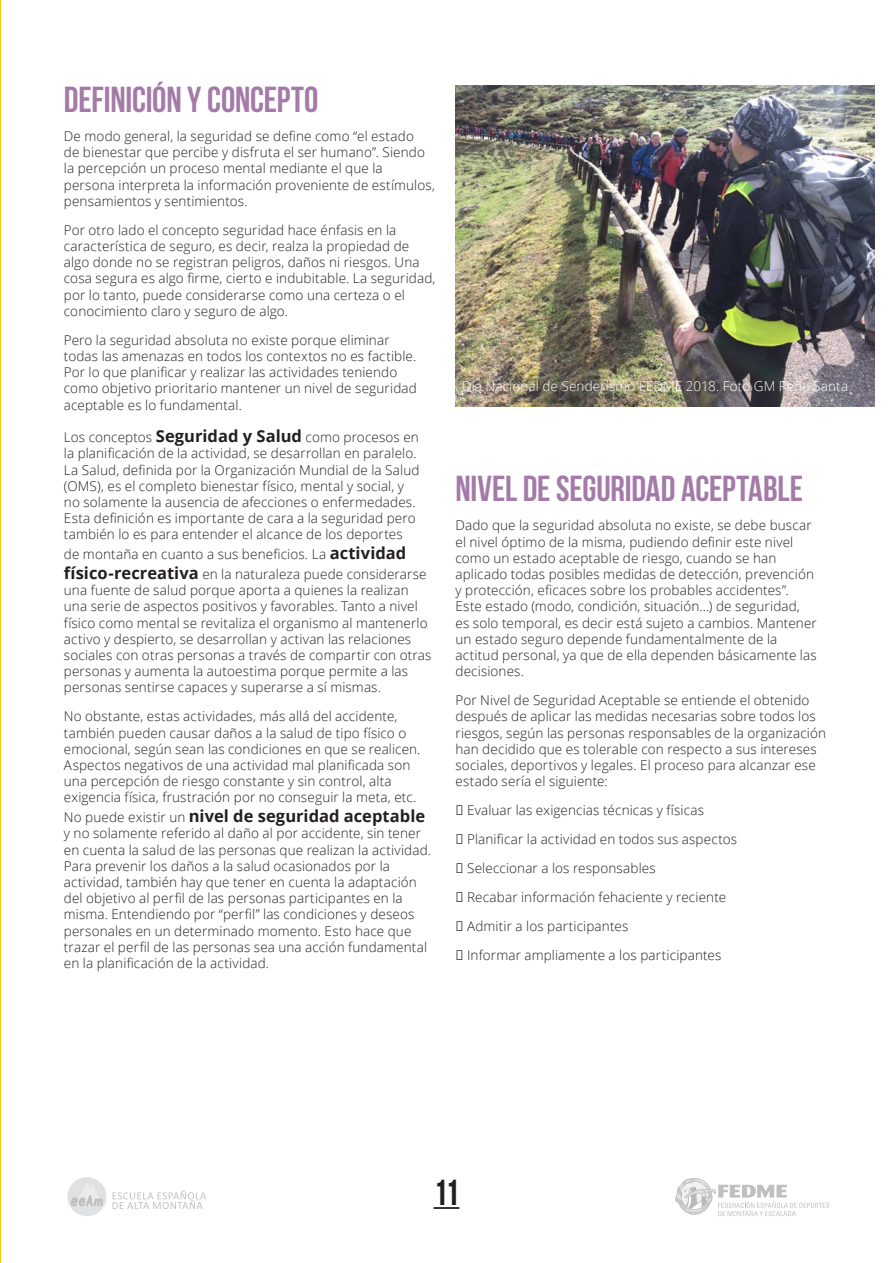
<style>
.page{position:relative;width:893px;height:1263px;background:#fff}
.page>*{position:absolute;margin:0;border:0;box-sizing:border-box;transform-origin:0 0}
.TITOL_SUBSECCIÓ{font:700 36px "Bebas Neue";letter-spacing:-.005em;color:#a47ba8}
.t1{font:700 36px "Bebas Neue";color:#231f20}
.TITOL_SUBSECCIÓ-2{font:700 16.5px "Open Sans";color:#231f20}
.TITOL_SUBSECCIÓ-3{font:300 13.5px/16.2px "Open Sans";letter-spacing:.01em;color:#231f20}
.TITOL_SUBSECCIÓ-4{font:300 13.5px "Open Sans";letter-spacing:.01em;color:#fff}
.s1{font-weight:700;font-size:16.5px}
.s2{font-weight:300;font-size:13.5px}
</style>
<div class="page">
<hr style="left:434px;top:1207px;width:25px;height:2px;background:#231f20">
<svg style="left:675px;top:1178px;width:154px;height:38px"></svg>
<svg style="left:67px;top:1177px;width:40px;height:39px"></svg>
<svg style="left:70px;top:1180px;width:34px;height:36px"></svg>
<svg style="left:113px;top:1190px;width:93px;height:19px"></svg>
<hr style="left:0;top:0;width:1px;height:1263px;background:#fece15">
<img style="left:455px;top:85px;width:420px;height:322px">
<p class="TITOL_SUBSECCIÓ" style="left:64px;top:80px;width:256px">DEFINICIÓN Y CONCEPTO</p>
<p class="TITOL_SUBSECCIÓ-3" style="left:64px;top:128px;width:373px">De modo general, la seguridad se define como “el estado<br>de bienestar que percibe y disfruta el ser humano”. Siendo la percepción un proceso mental mediante el que la persona interpreta la información proveniente de estímulos, pensamientos y sentimientos.</p>
<p class="TITOL_SUBSECCIÓ-3" style="left:64px;top:221px;width:373px">Por otro lado el concepto seguridad hace énfasis en la característica de seguro, es decir, realza la propiedad de algo donde no se registran peligros, daños ni riesgos. Una cosa segura es algo firme, cierto e indubitable. La seguridad, por lo tanto, puede considerarse como una certeza o el conocimiento claro y seguro de algo.</p>
<p class="TITOL_SUBSECCIÓ-3" style="left:64px;top:331px;width:354px">Pero la seguridad absoluta no existe porque eliminar todas las amenazas en todos los contextos no es factible.<br>Por lo que planificar y realizar las actividades teniendo como objetivo prioritario mantener un nivel de seguridad aceptable es lo fundamental.</p>
<p class="TITOL_SUBSECCIÓ-3" style="left:64px;top:429px;width:357px">Los conceptos <span class="s1">Seguridad y Salud</span> como procesos en la planificación de la actividad, se desarrollan en paralelo.<br>La Salud, definida por la Organización Mundial de la Salud (OMS), es el completo bienestar físico, mental y social, y no solamente la ausencia de afecciones o enfermedades.<br>Esta definición es importante de cara a la seguridad pero también lo es para entender el alcance de los deportes</p>
<p class="TITOL_SUBSECCIÓ-3" style="left:64px;top:544px;width:364px;line-height:19.8px">de montaña en cuanto a sus beneficios. La <span class="s1">actividad físico-recreativa</span> en la naturaleza puede considerarse</p>
<p class="TITOL_SUBSECCIÓ-3" style="left:64px;top:582px;width:369px">una fuente de salud porque aporta a quienes la realizan una serie de aspectos positivos y favorables. Tanto a nivel físico como mental se revitaliza el organismo al mantenerlo activo y despierto, se desarrollan y activan las relaciones sociales con otras personas a través de compartir con otras personas y aumenta la autoestima porque permite a las personas sentirse capaces y superarse a sí mismas.</p>
<p class="TITOL_SUBSECCIÓ-3" style="left:64px;top:708px;width:358px">No obstante, estas actividades, más allá del accidente, también pueden causar daños a la salud de tipo físico o emocional, según sean las condiciones en que se realicen.<br>Aspectos negativos de una actividad mal planificada son una percepción de riesgo constante y sin control, alta exigencia física, frustración por no conseguir la meta, etc.</p>
<p class="TITOL_SUBSECCIÓ-2" style="left:64px;top:804px;width:363px"><span class="s2">No puede existir un</span> nivel de seguridad aceptable</p>
<p class="TITOL_SUBSECCIÓ-3" style="left:64px;top:825px;width:369px">y no solamente referido al daño al por accidente, sin tener en cuenta la salud de las personas que realizan la actividad.<br>Para prevenir los daños a la salud ocasionados por la actividad, también hay que tener en cuenta la adaptación del objetivo al perfil de las personas participantes en la misma. Entendiendo por “perfil” las condiciones y deseos personales en un determinado momento. Esto hace que trazar el perfil de las personas sea una acción fundamental en la planificación de la actividad.</p>
<p class="TITOL_SUBSECCIÓ-4" style="left:462px;top:377px;width:388px">Día Nacional de Senderismo FEDME 2018. Foto GM Peña Santa</p>
<p class="TITOL_SUBSECCIÓ" style="left:455px;top:469px;width:349px">NIVEL DE SEGURIDAD ACEPTABLE</p>
<p class="TITOL_SUBSECCIÓ-3" style="left:455px;top:517px;width:363px">Dado que la seguridad absoluta no existe, se debe buscar el nivel óptimo de la misma, pudiendo definir este nivel como un estado aceptable de riesgo, cuando se han aplicado todas posibles medidas de detección, prevención y protección, eficaces sobre los probables accidentes”.<br>Este estado (modo, condición, situación...) de seguridad, es solo temporal, es decir está sujeto a cambios. Mantener un estado seguro depende fundamentalmente de la actitud personal, ya que de ella dependen básicamente las decisiones.</p>
<p class="TITOL_SUBSECCIÓ-3" style="left:455px;top:692px;width:372px">Por Nivel de Seguridad Aceptable se entiende el obtenido después de aplicar las medidas necesarias sobre todos los riesgos, según las personas responsables de la organización han decidido que es tolerable con respecto a sus intereses sociales, deportivos y legales. El proceso para alcanzar ese estado sería el siguiente:</p>
<p class="TITOL_SUBSECCIÓ-3" style="left:467px;top:802px;width:238px">Evaluar las exigencias técnicas y físicas</p>
<p class="TITOL_SUBSECCIÓ-3" style="left:467px;top:831px;width:272px">Planificar la actividad en todos sus aspectos</p>
<p class="TITOL_SUBSECCIÓ-3" style="left:467px;top:860px;width:190px">Seleccionar a los responsables</p>
<p class="TITOL_SUBSECCIÓ-3" style="left:467px;top:889px;width:261px">Recabar información fehaciente y reciente</p>
<p class="TITOL_SUBSECCIÓ-3" style="left:467px;top:918px;width:163px">Admitir a los participantes</p>
<p class="TITOL_SUBSECCIÓ-3" style="left:467px;top:946px;width:256px">Informar ampliamente a los participantes</p>
<h1 class="t1" style="left:434px;top:1173px;width:27px">11</h1>
</div>
